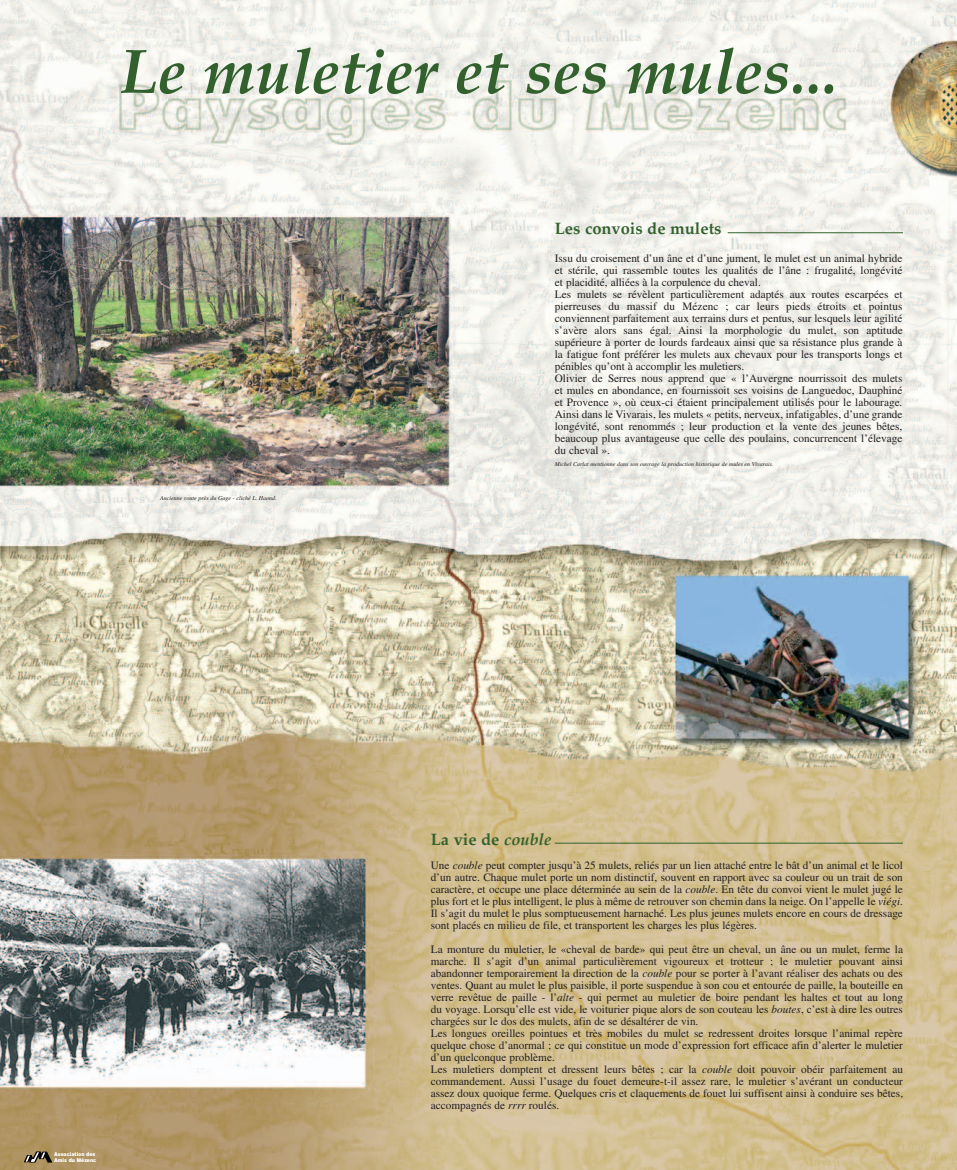
<style>
.page{position:relative;width:957px;height:1170px;background:#fff}
.page>*{position:absolute;margin:0;border:0;box-sizing:border-box;transform-origin:0 0}
.t1{font:italic 700 63px "Palatino";color:#33612e}
.t2{font:700 16.5px "Palatino";color:#33612e}
.t3{font:11.25px/12px "Times";color:#231f20}
.t4{font:italic 6px "Times";color:#231f20}
.t5{font:900 5.25px/5.2px "Helvetica";color:#fff;scale:.9 1}
.s1{font-style:italic}
</style>
<div class="page">
<img style="left:0;top:0;width:957px;height:1169px">
<hr style="left:727px;top:232px;width:176px;height:1px;background:#33612e">
<hr style="left:555px;top:842px;width:348px;height:1px;background:#33612e">
<svg style="left:24px;top:1151px;width:28px;height:11px"></svg>
<h1 class="t1" style="left:119px;top:34px;width:720px">Le muletier et ses mules...</h1>
<p class="t4" style="left:160px;top:496px;width:118px">Ancienne route près du Gage - cliché L. Haond.</p>
<h2 class="t2" style="left:555px;top:218px;width:168px">Les convois de mulets</h2>
<p class="t3" style="left:555px;top:253px;width:349px">Issu du croisement d’un âne et d’une jument, le mulet est un animal hybride et stérile, qui rassemble toutes les qualités de l’âne : frugalité, longévité et placidité, alliées à la corpulence du cheval.<br>Les mulets se révèlent particulièrement adaptés aux routes escarpées et pierreuses du massif du Mézenc ; car leurs pieds étroits et pointus conviennent parfaitement aux terrains durs et pentus, sur lesquels leur agilité s’avère alors sans égal. Ainsi la morphologie du mulet, son aptitude supérieure à porter de lourds fardeaux ainsi que sa résistance plus grande à la fatigue font préférer les mulets aux chevaux pour les transports longs et pénibles qu’ont à accomplir les muletiers.<br>Olivier de Serres nous apprend que « l’Auvergne nourrissoit des mulets et mules en abondance, en fournissoit ses voisins de Languedoc, Dauphiné et Provence », où ceux-ci étaient principalement utilisés pour le labourage.<br>Ainsi dans le Vivarais, les mulets « petits, nerveux, infatigables, d’une grande longévité, sont renommés ; leur production et la vente des jeunes bêtes, beaucoup plus avantageuse que celle des poulains, concurrencent l’élevage du cheval ».</p>
<p class="t4" style="left:555px;top:462px;width:220px">Michel Carlat mentionne dans son ouvrage la production historique de mules en Vivarais.</p>
<p class="t5" style="left:54px;top:1151px;width:49px">Association des<br>Amis du Mézenc</p>
<h2 class="t2" style="left:431px;top:829px;width:122px">La vie de <span class="s1">couble</span></h2>
<p class="t3" style="left:431px;top:860px;width:473px;text-align:justify">Une <span class="s1">couble</span> peut compter jusqu’à 25 mulets, reliés par un lien attaché entre le bât d’un animal et le licol d’un autre. Chaque mulet porte un nom distinctif, souvent en rapport avec sa couleur ou un trait de son caractère, et occupe une place déterminée au sein de la <span class="s1">couble</span>. En tête du convoi vient le mulet jugé le plus fort et le plus intelligent, le plus à même de retrouver son chemin dans la neige. On l’appelle le <span class="s1">viégi</span>.<br>Il s’agit du mulet le plus somptueusement harnaché. Les plus jeunes mulets encore en cours de dressage sont placés en milieu de file, et transportent les charges les plus légères.</p>
<p class="t3" style="left:431px;top:944px;width:474px">La monture du muletier, le «cheval de barde» qui peut être un cheval, un âne ou un mulet, ferme la marche. Il s’agit d’un animal particulièrement vigoureux et trotteur ; le muletier pouvant ainsi abandonner temporairement la direction de la <span class="s1">couble</span> pour se porter à l’avant réaliser des achats ou des ventes. Quant au mulet le plus paisible, il porte suspendue à son cou et entourée de paille, la bouteille en verre revêtue de paille - l’<span class="s1">alte</span> - qui permet au muletier de boire pendant les haltes et tout au long du voyage. Lorsqu’elle est vide, le voiturier pique alors de son couteau les <span class="s1">boutes</span>, c’est à dire les outres chargées sur le dos des mulets, afin de se désaltérer de vin.<br>Les longues oreilles pointues et très mobiles du mulet se redressent droites lorsque l’animal repère quelque chose d’anormal ; ce qui constitue un mode d’expression fort efficace afin d’alerter le muletier d’un quelconque problème.<br>Les muletiers domptent et dressent leurs bêtes ; car la <span class="s1">couble</span> doit pouvoir obéir parfaitement au commandement. Aussi l’usage du fouet demeure-t-il assez rare, le muletier s’avérant un conducteur assez doux quoique ferme. Quelques cris et claquements de fouet lui suffisent ainsi à conduire ses bêtes, accompagnés de <span class="s1">rrrr</span> roulés.</p>
</div>
